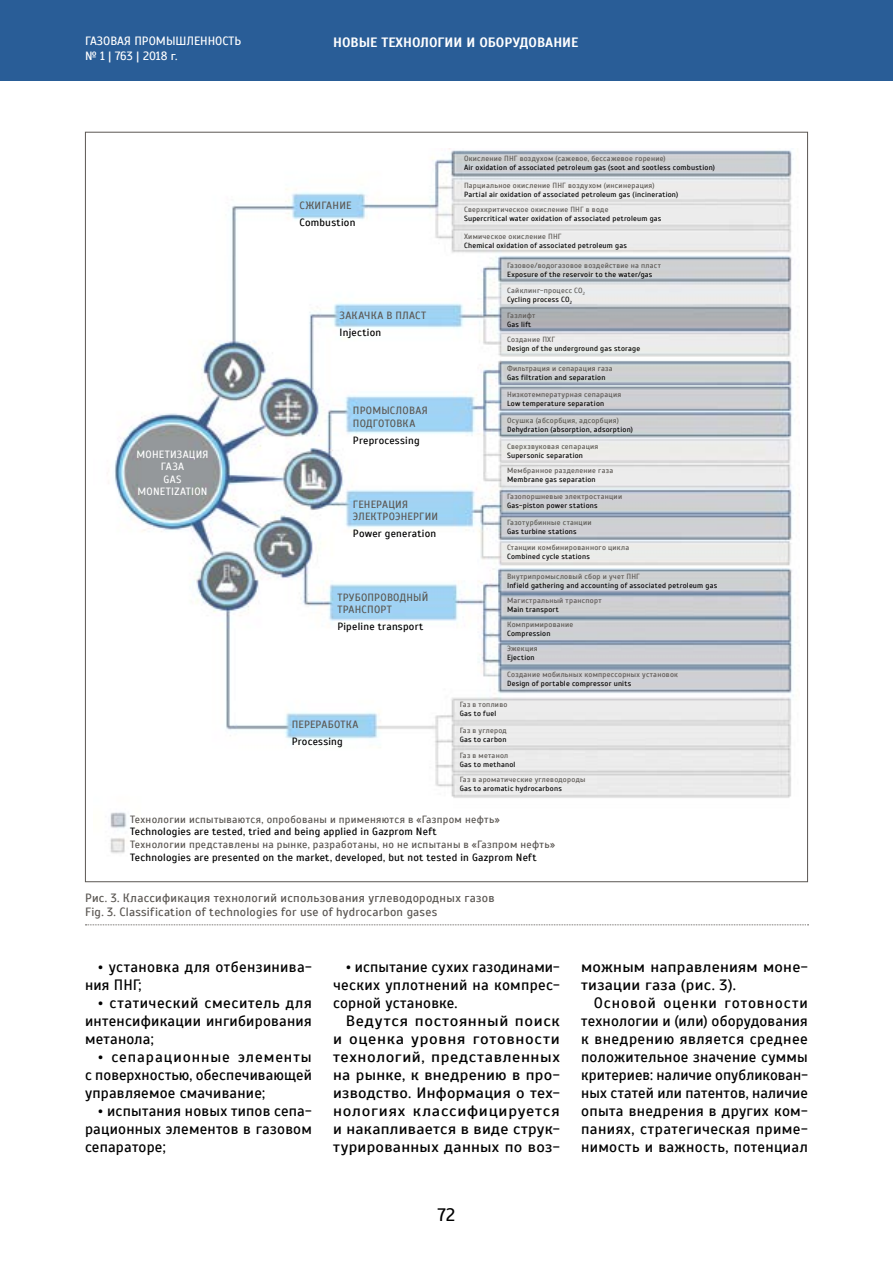
<style>
.page{position:relative;width:893px;height:1263px;background:#fff}
.page>*{position:absolute;margin:0;border:0;box-sizing:border-box;transform-origin:0 0}
.t1{font:18px "Scada";color:#000}
.t2{font:15px/18px "Scada";letter-spacing:.015em;color:#000;text-align:justify}
.t3{font:15px/18px "Scada";letter-spacing:.015em;color:#000;text-align:justify;scale:1.09 1}
.t4{font:15px/18px "Scada";letter-spacing:.015em;color:#000;scale:1.07 1}
.t5{font:700 13.5px "Scada";color:#fff}
.t6{font:12px/14.4px "Scada";letter-spacing:.02em;color:#5b5753}
.t7{font:12px/14.4px "Scada";color:#fff}
.t8{font:10.5px/12.6px "Scada";letter-spacing:.025em;color:#5b5753}
.t9{font:10.5px "Scada";letter-spacing:.025em;color:#000}
.t10{font:10.5px/12.6px "Scada";letter-spacing:.025em;color:#fff;text-align:center}
.t11{font:7.5px/16px "Scada";letter-spacing:.025em;color:#000}
.t12{font:7.5px "Scada";letter-spacing:.035em;color:#5b5753}
.s1{color:#5b5753}
</style>
<div class="page">
<div style="left:0;top:0;width:893px;height:81px;background:#295d97"></div>
<img style="left:110px;top:150px;width:688px;height:704px">
<svg style="left:85px;top:924px;width:723px;height:1px"></svg>
<h3 class="t7" style="left:85px;top:34px;width:158px">ГАЗОВАЯ ПРОМЫШЛЕННОСТЬ № 1 | 763 | 2018 г.</h3>
<h3 class="t5" style="left:333px;top:34px;width:247px">НОВЫЕ ТЕХНОЛОГИИ И ОБОРУДОВАНИЕ</h3>
<h3 class="t10" style="left:137px;top:448px;width:74px">МОНЕТИЗАЦИЯ<br>ГАЗА<br>GAS<br>MONETIZATION</h3>
<h3 class="t8" style="left:299px;top:200px;width:53px">СЖИГАНИЕ</h3>
<h3 class="t9" style="left:299px;top:217px;width:58px">Сombustion</h3>
<h3 class="t8" style="left:340px;top:309px;width:88px">ЗАКАЧКА В ПЛАСТ</h3>
<h3 class="t9" style="left:340px;top:326px;width:43px">Injection</h3>
<h3 class="t8" style="left:353px;top:404px;width:77px">ПРОМЫСЛОВАЯ<br>ПОДГОТОВКА</h3>
<h3 class="t9" style="left:353px;top:434px;width:68px">Preprocessing</h3>
<h3 class="t8" style="left:353px;top:498px;width:87px">ГЕНЕРАЦИЯ<br>ЭЛЕКТРОЭНЕРГИИ</h3>
<h3 class="t9" style="left:353px;top:527px;width:85px">Power generation</h3>
<h3 class="t8" style="left:337px;top:591px;width:92px">ТРУБОПРОВОДНЫЙ<br>ТРАНСПОРТ</h3>
<h3 class="t9" style="left:337px;top:620px;width:88px">Pipeline transport</h3>
<h3 class="t8" style="left:292px;top:718px;width:68px">ПЕРЕРАБОТКА</h3>
<h3 class="t9" style="left:292px;top:735px;width:53px">Processing</h3>
<p class="t12" style="left:464px;top:154px;width:203px">Окисление ПНГ воздухом (сажевое, бессажевое горение)</p>
<p class="t11" style="left:464px;top:160px;width:252px">Air oxidation of associated petroleum gas (soot and sootless combustion)</p>
<p class="t12" style="left:464px;top:181px;width:192px">Парциальное окисление ПНГ воздухом (инсинерация)</p>
<p class="t11" style="left:464px;top:186px;width:216px">Partial air oxidation of associated petroleum gas (incineration)</p>
<p class="t12" style="left:464px;top:205px;width:146px">Сверхкритическое окисление ПНГ в воде</p>
<p class="t11" style="left:464px;top:211px;width:199px">Supercritical water oxidation of associated petroleum gas</p>
<p class="t12" style="left:464px;top:232px;width:99px">Химическое окисление ПНГ</p>
<p class="t11" style="left:464px;top:237px;width:164px">Chemical oxidation of associated petroleum gas</p>
<p class="t12" style="left:507px;top:261px;width:155px">Газовое/водогазовое воздействие на пласт</p>
<p class="t11" style="left:507px;top:266px;width:147px">Exposure of the reservoir to the water/gas<br><span class="s1">Сайклинг-процесс CO</span><sub>2</sub></p>
<p class="t11" style="left:507px;top:291px;width:66px">Cycling process CO<sub>2<br></sub><span class="s1">Газлифт</span></p>
<p class="t11" style="left:507px;top:316px;width:26px">Gas lift</p>
<p class="t12" style="left:507px;top:335px;width:50px">Создание ПХГ</p>
<p class="t11" style="left:507px;top:340px;width:135px">Design of the underground gas storage</p>
<p class="t12" style="left:507px;top:364px;width:107px">Фильтрация и сепарация газа</p>
<p class="t11" style="left:507px;top:370px;width:100px">Gas filtration and separation</p>
<p class="t12" style="left:507px;top:390px;width:116px">Низкотемпературная сепарация</p>
<p class="t11" style="left:507px;top:396px;width:99px">Low temperature separation</p>
<p class="t12" style="left:507px;top:416px;width:113px">Осушка (абсорбция, адсорбция)</p>
<p class="t11" style="left:507px;top:422px;width:127px">Dehydration (absorption, adsorption)</p>
<p class="t12" style="left:507px;top:442px;width:93px">Сверхзвуковая сепарация</p>
<p class="t11" style="left:507px;top:447px;width:77px">Supersonic separation</p>
<p class="t12" style="left:507px;top:466px;width:108px">Мембранное разделение газа</p>
<p class="t11" style="left:507px;top:472px;width:90px">Membrane gas separation</p>
<p class="t12" style="left:507px;top:492px;width:117px">Газопоршневые электростанции</p>
<p class="t11" style="left:507px;top:498px;width:92px">Gas-piston power stations</p>
<p class="t12" style="left:507px;top:518px;width:86px">Газотурбинные станции</p>
<p class="t11" style="left:507px;top:523px;width:71px">Gas turbine stations</p>
<p class="t12" style="left:507px;top:543px;width:124px">Станции комбинированного цикла</p>
<p class="t11" style="left:507px;top:548px;width:84px">Combined cycle stations</p>
<p class="t12" style="left:507px;top:572px;width:134px">Внутрипромысловый сбор и учет ПНГ</p>
<p class="t11" style="left:507px;top:578px;width:212px">Infield gathering and accounting of associated petroleum gas</p>
<p class="t12" style="left:507px;top:596px;width:96px">Магистральный транспорт</p>
<p class="t11" style="left:507px;top:602px;width:53px">Main transport</p>
<p class="t12" style="left:507px;top:620px;width:68px">Компримирование</p>
<p class="t11" style="left:507px;top:625px;width:45px">Compression</p>
<p class="t12" style="left:507px;top:644px;width:32px">Эжекция</p>
<p class="t11" style="left:507px;top:650px;width:29px">Ejection</p>
<p class="t12" style="left:507px;top:670px;width:172px">Создание мобильных компрессорных установок</p>
<p class="t11" style="left:507px;top:676px;width:126px">Design of portable compressor units</p>
<p class="t12" style="left:460px;top:700px;width:49px">Газ в топливо</p>
<p class="t11" style="left:460px;top:705px;width:38px">Gas to fuel</p>
<p class="t12" style="left:460px;top:726px;width:48px">Газ в углерод</p>
<p class="t11" style="left:460px;top:732px;width:48px">Gas to carbon</p>
<p class="t12" style="left:460px;top:751px;width:50px">Газ в метанол</p>
<p class="t11" style="left:460px;top:756px;width:57px">Gas to methanol</p>
<p class="t12" style="left:460px;top:775px;width:127px">Газ в ароматические углеводороды</p>
<p class="t11" style="left:460px;top:780px;width:103px">Gas to aromatic hydrocarbons</p>
<h3 class="t8" style="left:130px;top:813px;width:371px">Технологии испытываются, опробованы и применяются в «Газпром нефть»</h3>
<h3 class="t9" style="left:130px;top:826px;width:308px">Technologies are tested, tried and being applied in Gazprom Neft</h3>
<h3 class="t8" style="left:130px;top:838px;width:426px">Технологии представлены на рынке, разработаны, но не испытаны в «Газпром нефть»</h3>
<h3 class="t9" style="left:130px;top:851px;width:408px">Technologies are presented on the market, developed, but not tested in Gazprom Neft</h3>
<h3 class="t6" style="left:85px;top:890px;width:411px">Рис. 3. Классификация технологий использования углеводородных газов<br>Fig. 3. Classification of technologies for use of hydrocarbon gases</h3>
<h2 class="t2" style="left:85px;top:958px;width:228px;text-indent:13px">• установка для отбензинива&shy;ния ПНГ;</h2>
<h2 class="t2" style="left:85px;top:994px;width:228px;text-indent:13px">• статический смеситель для интенсификации ингибирования метанола;</h2>
<h2 class="t2" style="left:85px;top:1048px;width:228px;text-indent:13px">• сепарационные элементы с поверхностью, обеспечивающей управляемое смачивание;</h2>
<h2 class="t2" style="left:85px;top:1102px;width:228px;text-indent:13px">• испытания новых типов сепа&shy;рационных элементов в газовом сепараторе;</h2>
<h2 class="t2" style="left:333px;top:958px;width:228px;text-indent:13px">• испытание сухих газодинами&shy;ческих уплотнений на компрес&shy;сорной установке.</h2>
<h2 class="t3" style="left:333px;top:1012px;width:210px;text-indent:13px">Ведутся постоянный поиск и оценка уровня готовности технологий, представленных на рынке, к внедрению в про&shy;изводство. Информация о тех&shy;нологиях классифицируется и накапливается в виде струк&shy;турированных данных по воз-</h2>
<h1 class="t1" style="left:438px;top:1204px;width:19px">72</h1>
<h2 class="t4" style="left:581px;top:958px;width:213px">можным направлениям моне&shy;тизации газа (рис. 3).</h2>
<p class="t2" style="left:581px;top:994px;width:228px;text-indent:13px">Основой оценки готовности технологии и (или) оборудования к внедрению является среднее положительное значение суммы критериев: наличие опубликован&shy;ных статей или патентов, наличие опыта внедрения в других ком&shy;паниях, стратегическая приме&shy;нимость и важность, потенциал</p>
</div>
